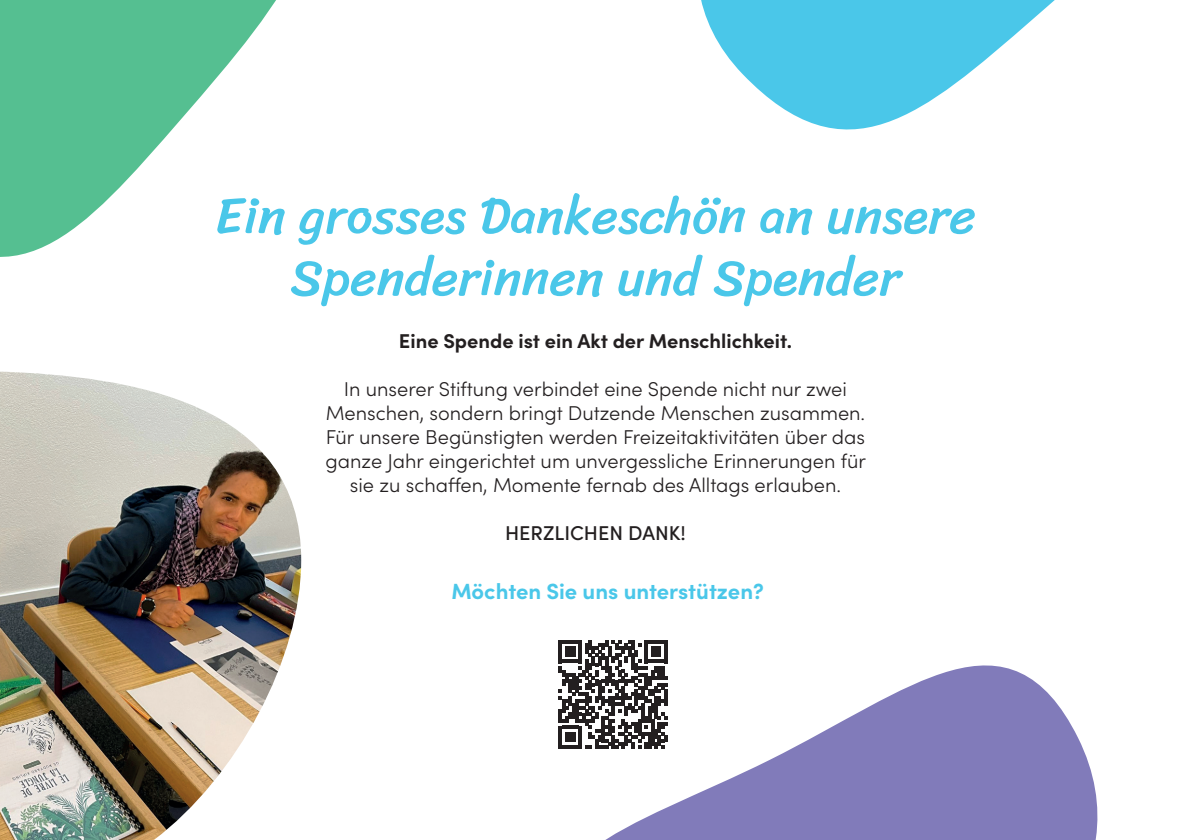
<style>
.page{position:relative;width:1191px;height:840px;background:#fff}
.page>*{position:absolute;margin:0;border:0;box-sizing:border-box;transform-origin:0 0}
.t1{font:51.6px/61.8px "Sriracha";color:#4ac7e9;text-align:center}
.t2{font:700 22px "Sofia Pro";color:#4ac7e9}
.t3{font:300 20px/24px "Sofia Pro";color:#231f20;text-align:center}
.t4{font:700 20px "Sofia Pro";color:#231f20}
.t5{font:500 20px "Sofia Pro";color:#231f20}
</style>
<div class="page">
<svg style="left:0;top:0;width:276px;height:257px;fill:#55bf91"></svg>
<svg style="left:558px;top:640px;width:540px;height:199px;fill:#817bba"></svg>
<svg style="left:701px;top:0;width:354px;height:130px;fill:#4ac7e9"></svg>
<img style="left:0;top:371px;width:301px;height:468px">
<svg style="left:559px;top:640px;width:108px;height:108px"></svg>
<h1 class="t1" style="left:215px;top:184px;width:762px">Ein grosses Dankeschön an unsere<br>Spenderinnen und Spender</h1>
<p class="t4" style="left:399px;top:325px;width:394px">Eine Spende ist ein Akt der Menschlichkeit.</p>
<p class="t3" style="left:326px;top:375px;width:542px">In unserer Stiftung verbindet eine Spende nicht nur zwei Menschen, sondern bringt Dutzende Menschen zusammen.<br>Für unsere Begünstigten werden Freizeitaktivitäten über das ganze Jahr eingerichtet um unvergessliche Erinnerungen für sie zu schaffen, Momente fernab des Alltags erlauben.</p>
<p class="t5" style="left:505px;top:518px;width:182px">HERZLICHEN DANK!</p>
<p class="t2" style="left:451px;top:574px;width:314px">Möchten Sie uns unterstützen?</p>
</div>
